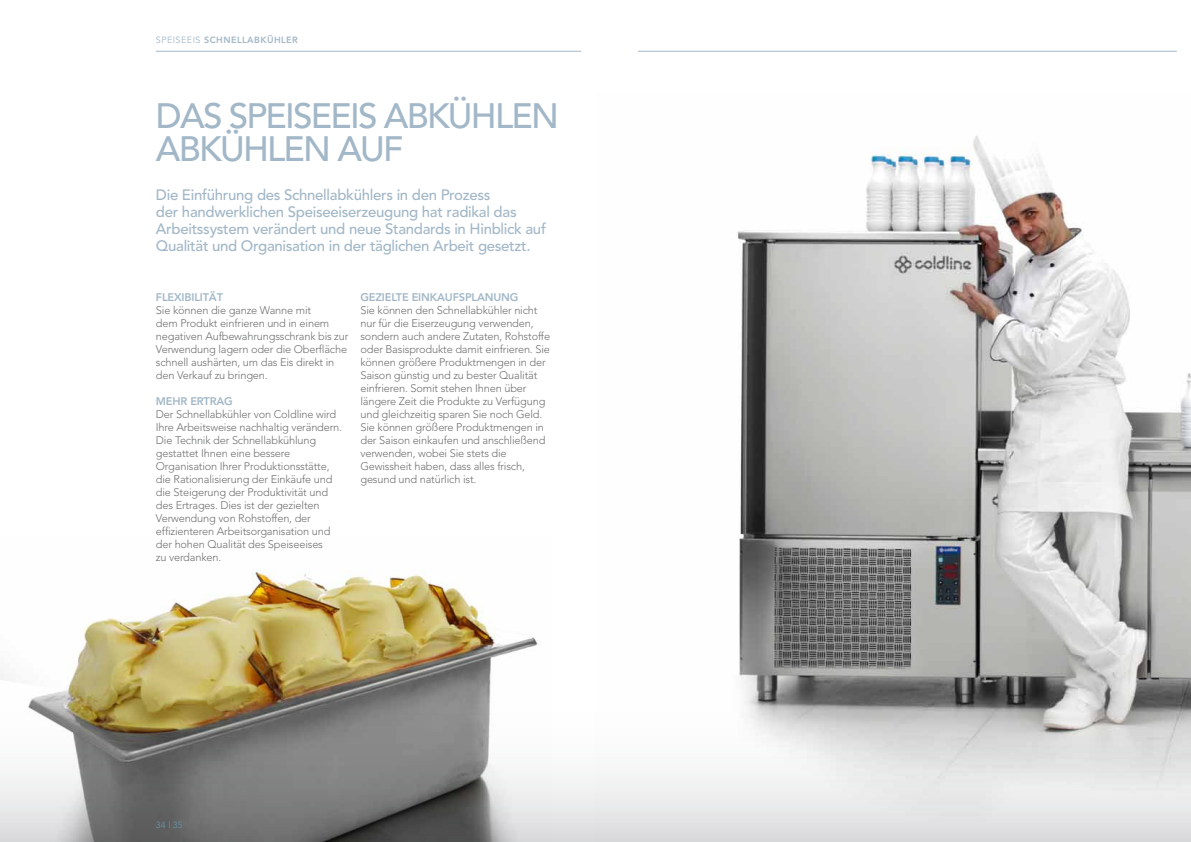
<style>
.page{position:relative;width:1191px;height:842px;background:#fff}
.page>*{position:absolute;margin:0;border:0;box-sizing:border-box;transform-origin:0 0}
.t1{font:500 35px/33px "Avenir";letter-spacing:-.05em;color:#a2b7c7}
.t2{font:500 15px/17px "Avenir";letter-spacing:-.02em;color:#a2b7c7}
.t3{font:300 11px/13px "Avenir";letter-spacing:-.015em;color:#707172}
.t4{font:800 11px "Avenir";letter-spacing:-.015em;color:#a2b7c7}
.t5{font:800 9px "Avenir";letter-spacing:.05em;color:#a2b7c7}
.t6{font:9px "Avenir";color:#6592aa}
.s1{font-weight:400}
</style>
<div class="page">
<div style="left:0;top:653px;width:1191px;height:189px;background:linear-gradient(to bottom,#fff,#e4e5e6)"></div>
<img style="left:0;top:571px;width:551px;height:271px">
<hr style="left:156px;top:51px;width:425px;height:1px;background:#a2b7c7">
<hr style="left:638px;top:51px;width:538px;height:1px;background:#a2b7c7">
<img style="left:595px;top:136px;width:596px;height:706px">
<p class="t5" style="left:156px;top:35px;width:143px"><span class="s1">SPEISEEIS</span> SCHNELLABKÜHLER</p>
<h1 class="t1" style="left:156px;top:100px;width:398px">DAS SPEISEEIS ABKÜHLEN<br>Abküh</h1>
<h1 class="t1" style="left:267px;top:133px;width:114px">len auf</h1>
<h2 class="t2" style="left:156px;top:187px;width:391px">Die Einführung des Schnellabkühlers in den Prozess<br>der handwerklichen Speiseeiserzeugung hat radikal das Arbeitssystem verändert und neue Standards in Hinblick auf Qualität und Organisation in der täglichen Arbeit gesetzt.</h2>
<p class="t4" style="left:156px;top:290px;width:69px">FLEXIBILITÄT</p>
<p class="t3" style="left:156px;top:303px;width:194px">Sie können die ganze Wanne mit<br>dem Produkt einfrieren und in einem negativen Aufbewahrungsschrank bis zur Verwendung lagern oder die Oberfläche schnell aushärten, um das Eis direkt in den Verkauf zu bringen.</p>
<p class="t4" style="left:156px;top:394px;width:78px">MEHR ERTRAG</p>
<p class="t3" style="left:156px;top:407px;width:188px">Der Schnellabkühler von Coldline wird Ihre Arbeitsweise nachhaltig verändern.<br>Die Technik der Schnellabkühlung gestattet Ihnen eine bessere Organisation Ihrer Produktionsstätte, die Rationalisierung der Einkäufe und die Steigerung der Produktivität und des Ertrages. Dies ist der gezielten Verwendung von Rohstoffen, der effizienteren Arbeitsorganisation und der hohen Qualität des Speiseeises<br>zu verdanken.</p>
<p class="t4" style="left:360px;top:290px;width:159px">GEZIELTE EINKAUFSPLANUNG</p>
<p class="t3" style="left:360px;top:303px;width:191px">Sie können den Schnellabkühler nicht nur für die Eiserzeugung verwenden, sondern auch andere Zutaten, Rohstoffe oder Basisprodukte damit einfrieren. Sie können größere Produktmengen in der Saison günstig und zu bester Qualität einfrieren. Somit stehen Ihnen über längere Zeit die Produkte zu Verfügung und gleichzeitig sparen Sie noch Geld.<br>Sie können größere Produktmengen in der Saison einkaufen und anschließend verwenden, wobei Sie stets die Gewissheit haben, dass alles frisch, gesund und natürlich ist.</p>
<p class="t6" style="left:156px;top:819px;width:29px">34 | 35</p>
</div>
